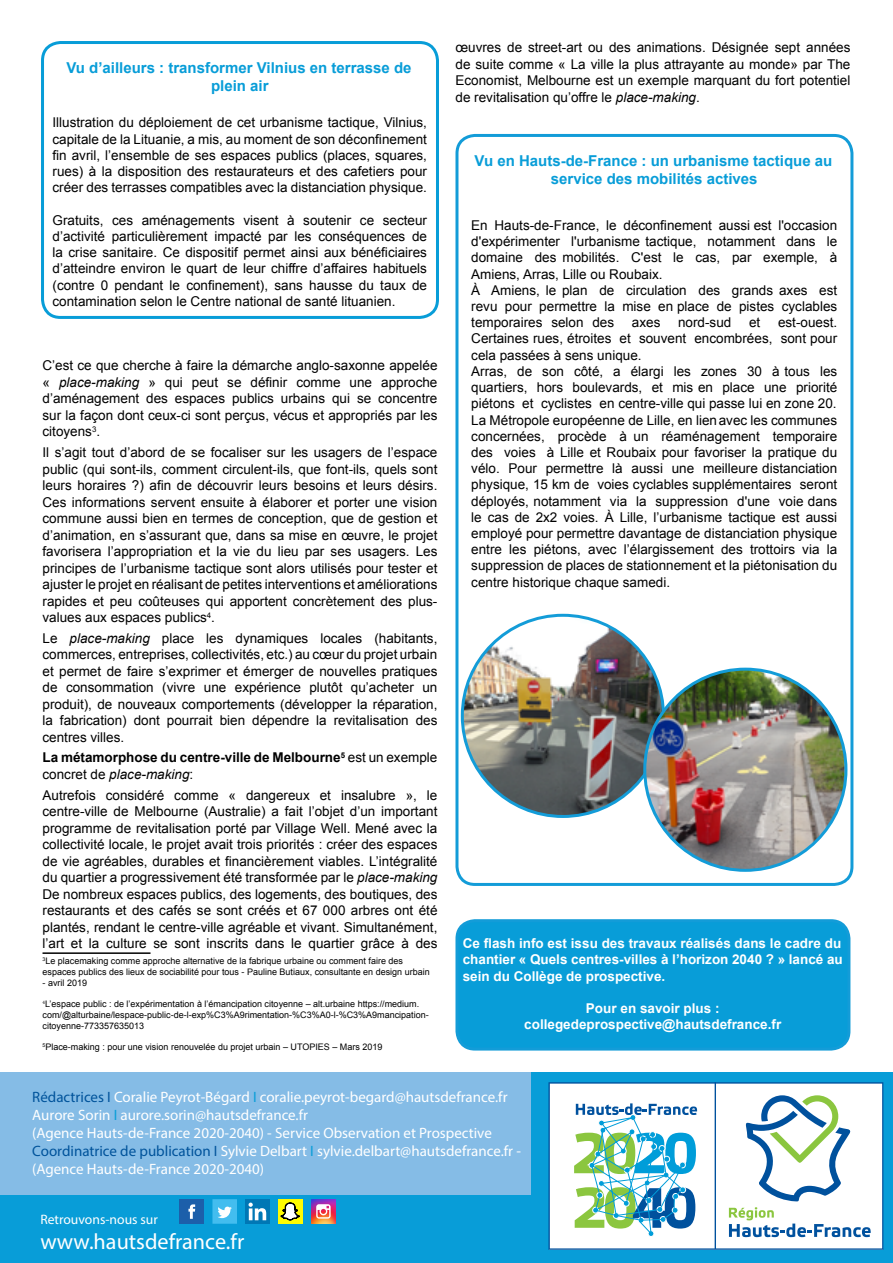
<style>
.page{position:relative;width:893px;height:1263px;background:#fff}
.page>*{position:absolute;margin:0;border:0;box-sizing:border-box;transform-origin:0 0}
.t1{font:22.2px "Myriad Pro";color:#fff}
.t2{font:15px/18px "Myriad Pro";color:#fff}
.t3{font:700 15px/18px "Arial";color:#089dd8;text-align:center}
.t4{font:13.65px "Myriad Pro";color:#fff}
.t5{font:13.5px/16.5px "Arial";color:#000;text-align:justify}
.t6{font:700 13.5px/16.2px "Arial";color:#fff;text-align:justify}
.t7{font:700 13.5px/16.5px "Arial";color:#000}
.t8{font:9px/10.8px "Arial";color:#000}
.s1{font-style:italic}
.s2{font-weight:400}
.s3{font-weight:400;font-style:italic}
.s4{color:#00539b}
.s5{color:#089dd8}
</style>
<div class="page">
<div style="left:0;top:1073px;width:893px;height:190px;background:#089dd8"></div>
<div style="left:179px;top:1199px;width:25px;height:25px;background:#1c5faa"></div>
<svg style="left:188px;top:1204px;width:7px;height:15px"></svg>
<img style="left:311px;top:1199px;width:25px;height:25px">
<svg style="left:316px;top:1204px;width:15px;height:14px"></svg>
<div style="left:212px;top:1199px;width:25px;height:25px;background:#43bdef"></div>
<svg style="left:218px;top:1206px;width:14px;height:12px"></svg>
<svg style="left:245px;top:1199px;width:25px;height:25px"></svg>
<div style="left:278px;top:1199px;width:25px;height:25px;background:#fffc00"></div>
<svg style="left:249px;top:1202px;width:17px;height:18px"></svg>
<svg style="left:280px;top:1202px;width:20px;height:19px"></svg>
<div style="left:0;top:1073px;width:531px;height:122px;background:#85bce6"></div>
<svg style="left:548px;top:1082px;width:335px;height:168px;background:#cde2e6"></svg>
<hr style="left:43px;top:952px;width:108px;height:2px;background:#000">
<div style="left:455px;top:134px;width:398px;height:752px;border:3px solid #139cd8;border-radius:18px"></div>
<img style="left:462px;top:615px;width:201px;height:201px;border-radius:101px">
<img style="left:645px;top:669px;width:200px;height:201px">
<div style="left:457px;top:921px;width:392px;height:128px;background:#089dd8;border-radius:18px"></div>
<div style="left:455px;top:919px;width:395px;height:131px;border:3px solid #139cd8;border-radius:18px"></div>
<div style="left:41px;top:41px;width:398px;height:278px;border:3px solid #089dd8;border-radius:18px"></div>
<p class="t3" style="left:66px;top:59px;width:347px">Vu d’ailleurs : transformer Vilnius en terrasse de plein air</p>
<p class="t5" style="left:53px;top:115px;width:376px">Illustration du déploiement de cet urbanisme tactique, Vilnius, capitale de la Lituanie, a mis, au moment de son déconfinement fin avril, l’ensemble de ses espaces publics (places, squares, rues) à la disposition des restaurateurs et des cafetiers pour créer des terrasses compatibles avec la distanciation physique.</p>
<p class="t5" style="left:53px;top:212px;width:376px">Gratuits, ces aménagements visent à soutenir ce secteur d’activité particulièrement impacté par les conséquences de la crise sanitaire. Ce dispositif permet ainsi aux bénéficiaires d’atteindre environ le quart de leur chiffre d’affaires habituels (contre 0 pendant le confinement), sans hausse du taux de contamination selon le Centre national de santé lituanien.</p>
<p class="t5" style="left:43px;top:357px;width:396px">C’est ce que cherche à faire la démarche anglo-saxonne appelée « <span class="s1">place-making</span> » qui peut se définir comme une approche d’aménagement des espaces publics urbains qui se concentre sur la façon dont ceux-ci sont perçus, vécus et appropriés par les citoyens<sup>3</sup>.</p>
<p class="t5" style="left:43px;top:444px;width:396px">Il s’agit tout d’abord de se focaliser sur les usagers de l’espace public (qui sont-ils, comment circulent-ils, que font-ils, quels sont leurs horaires ?) afin de découvrir leurs besoins et leurs désirs.<br>Ces informations servent ensuite à élaborer et porter une vision commune aussi bien en termes de conception, que de gestion et d’animation, en s’assurant que, dans sa mise en œuvre, le projet favorisera l’appropriation et la vie du lieu par ses usagers. Les principes de l’urbanisme tactique sont alors utilisés pour tester et ajuster le projet en réalisant de petites interventions et améliorations rapides et peu coûteuses qui apportent concrètement des plus&shy;values aux espaces publics<sup>4</sup>.</p>
<p class="t5" style="left:43px;top:630px;width:396px">Le <span class="s1">place-making</span> place les dynamiques locales (habitants, commerces, entreprises, collectivités, etc.) au cœur du projet urbain et permet de faire s’exprimer et émerger de nouvelles pratiques de consommation (vivre une expérience plutôt qu’acheter un produit), de nouveaux comportements (développer la réparation, la fabrication) dont pourrait bien dépendre la revitalisation des centres villes.</p>
<p class="t7" style="left:43px;top:750px;width:396px">La métamorphose du centre-ville de Melbourne<sup>5</sup> <span class="s2">est un exemple concret de</span> <span class="s3">place-making</span><span class="s2">:</span></p>
<p class="t5" style="left:43px;top:787px;width:396px">Autrefois considéré comme « dangereux et insalubre », le centre-ville de Melbourne (Australie) a fait l’objet d’un important programme de revitalisation porté par Village Well. Mené avec la collectivité locale, le projet avait trois priorités : créer des espaces de vie agréables, durables et financièrement viables. L’intégralité du quartier a progressivement été transformée par le <span class="s1">place-making </span>De nombreux espaces publics, des logements, des boutiques, des restaurants et des cafés se sont créés et 67 000 arbres ont été plantés, rendant le centre-ville agréable et vivant. Simultanément, l’art et la culture se sont inscrits dans le quartier grâce à des</p>
<p class="t8" style="left:43px;top:955px;width:389px"><sup>3</sup>Le placemaking comme approche alternative de la fabrique urbaine ou comment faire des espaces publics des lieux de sociabilité pour tous - Pauline Butiaux, consultante en design urbain</p>
<p class="t8" style="left:43px;top:977px;width:46px">- avril 2019</p>
<p class="t8" style="left:43px;top:999px;width:388px"><sup>4</sup>L’espace public : de l’expérimentation à l’émancipation citoyenne – alt.urbaine https://medium. com/@alturbaine/lespace-public-de-l-exp%C3%A9rimentation-%C3%A0-l-%C3%A9mancipation&shy;citoyenne-773357635013</p>
<p class="t8" style="left:43px;top:1042px;width:341px"><sup>5</sup>Place-making : pour une vision renouvelée du projet urbain – UTOPIES – Mars 2019</p>
<p class="t5" style="left:455px;top:40px;width:396px">œuvres de street-art ou des animations. Désignée sept années de suite comme « La ville la plus attrayante au monde» par The Economist, Melbourne est un exemple marquant du fort potentiel de revitalisation qu’offre le <span class="s1">place-making</span>.</p>
<p class="t3" style="left:475px;top:152px;width:359px">Vu en Hauts-de-France : un urbanisme tactique au service des mobilités actives</p>
<p class="t5" style="left:471px;top:217px;width:368px;text-align:left">En Hauts-de-France, le déconfinement aussi est l'occasion d'expérimenter l'urbanisme tactique, notamment dans le domaine des mobilités. C'est le cas, par exemple, à Amiens, Arras, Lille ou Roubaix.<br>À Amiens, le plan de circulation des grands axes est revu pour permettre la mise en place de pistes cyclables temporaires selon des</p>
<p class="t5" style="left:632px;top:314px;width:30px">axes</p>
<p class="t5" style="left:678px;top:314px;width:55px">nord-sud</p>
<p class="t5" style="left:749px;top:314px;width:13px">et</p>
<p class="t5" style="left:471px;top:315px;width:368px;text-align:left;text-indent:307px">est-ouest.<br>Certaines rues, étroites et souvent encombrées, sont pour cela passées à sens unique.<br>Arras, de son côté, a élargi les zones 30 à tous les quartiers, hors boulevards, et mis en place une priorité piétons et cyclistes en centre-ville qui passe lui en zone 20.<br>La Métropole européenne de Lille, en lien avec les communes concernées, procède à un réaménagement temporaire des voies à Lille et Roubaix pour favoriser la pratique du vélo. Pour permettre là aussi une meilleure distanciation physique, 15 km de voies cyclables supplémentaires seront déployés, notamment via la suppression d'une voie dans le cas de 2x2 voies. À Lille, l’urbanisme tactique est aussi employé pour permettre davantage de distanciation physique entre les piétons, avec l’élargissement des trottoirs via la suppression de places de stationnement et la piétonisation du centre historique chaque samedi.</p>
<p class="t6" style="left:463px;top:936px;width:381px">Ce flash info est issu des travaux réalisés dans le cadre du chantier « Quels centres-villes à l’horizon 2040 ? » lancé au sein du Collège de prospective.</p>
<p class="t6" style="left:524px;top:1000px;width:258px;text-align:center">Pour en savoir plus : collegedeprospective@hautsdefrance.fr</p>
<p class="t2" style="left:32px;top:1088px;width:490px"><span class="s4">Rédactrices I</span> Coralie Peyrot-Bégard <span class="s5">I</span> coralie.peyrot-begard@hautsdefrance.fr Aurore Sorin <span class="s5">I</span> aurore.sorin@hautsdefrance.fr<br>(Agence Hauts-de-France 2020-2040) - Service Observation et Prospective <span class="s4">Coordinatrice de publication I</span> Sylvie Delbart <span class="s5">I</span> sylvie.delbart@hautsdefrance.fr - (Agence Hauts-de-France 2020-2040)</p>
<p class="t4" style="left:40px;top:1211px;width:119px">Retrouvons-nous sur</p>
<h1 class="t1" style="left:40px;top:1227px;width:205px">www.hautsdefrance.fr</h1>
</div>
